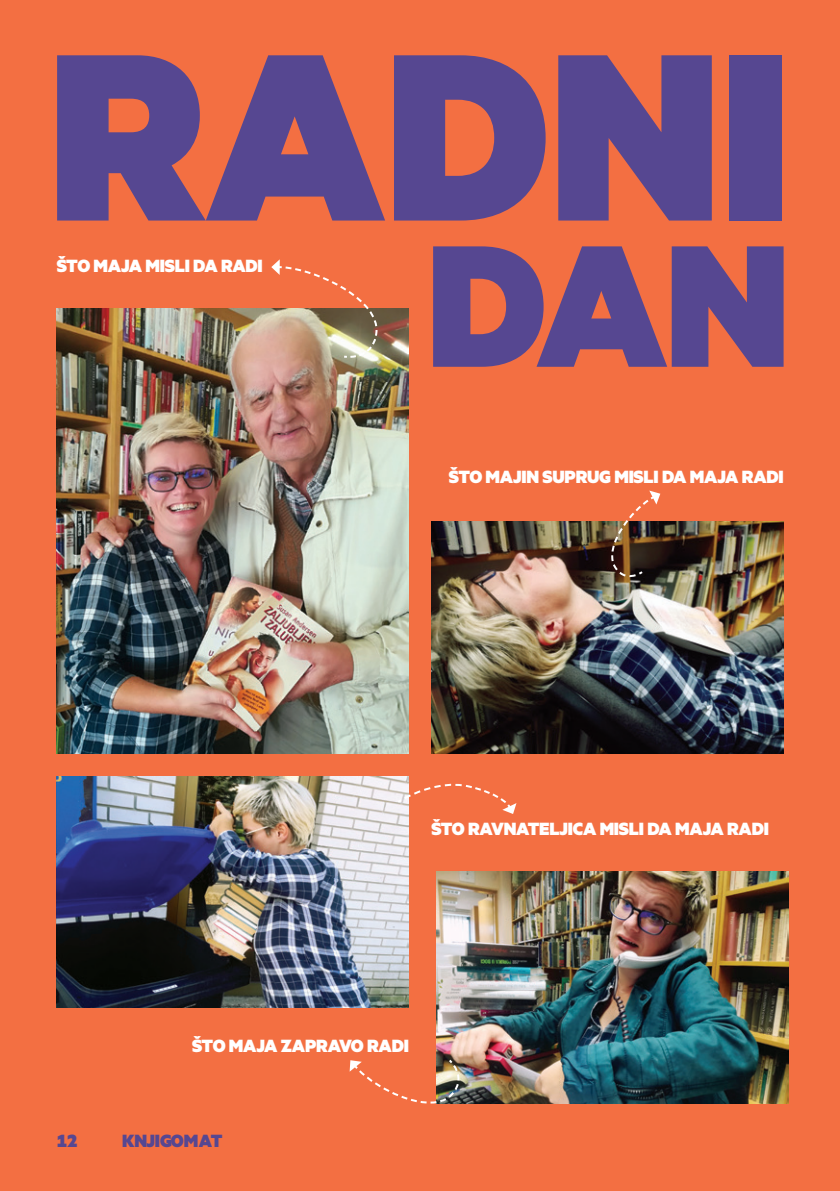
<style>
.page{position:relative;width:840px;height:1191px;background:#fff}
.page>*{position:absolute;margin:0;border:0;box-sizing:border-box;transform-origin:0 0}
.t1{font:900 269px "Metric";color:#564791}
.t2{font:900 196px "Metric";color:#564791}
.t3{font:900 20px "Metric";letter-spacing:-.01em;color:#fff}
.t4{font:900 20px "Metric";color:#564791}
</style>
<div class="page">
<div style="left:0;top:0;width:839px;height:1191px;background:#f36f42"></div>
<img style="left:57px;top:776px;width:351px;height:231px">
<img style="left:57px;top:308px;width:351px;height:445px">
<img style="left:436px;top:871px;width:352px;height:232px">
<img style="left:431px;top:521px;width:351px;height:232px">
<svg style="left:271px;top:259px;width:107px;height:100px"></svg>
<svg style="left:396px;top:782px;width:120px;height:32px"></svg>
<svg style="left:608px;top:490px;width:52px;height:87px"></svg>
<svg style="left:349px;top:1058px;width:112px;height:46px"></svg>
<h1 class="t1" style="left:48px;top:-32px;width:743px">RADNI</h1>
<p class="t3" style="left:57px;top:253px;width:207px">ŠTO MAJA MISLI DA RADI</p>
<h2 class="t2" style="left:426px;top:182px;width:364px">DAN</h2>
<p class="t3" style="left:448px;top:464px;width:336px">ŠTO MAJIN SUPRUG MISLI DA MAJA RADI</p>
<p class="t3" style="left:431px;top:816px;width:339px">ŠTO RAVNATELJICA MISLI DA MAJA RADI</p>
<p class="t3" style="left:192px;top:1033px;width:218px">ŠTO MAJA ZAPRAVO RADI</p>
<p class="t4" style="left:57px;top:1128px;width:22px">12</p>
<p class="t4" style="left:122px;top:1128px;width:102px">KNJIGOMAT</p>
</div>
